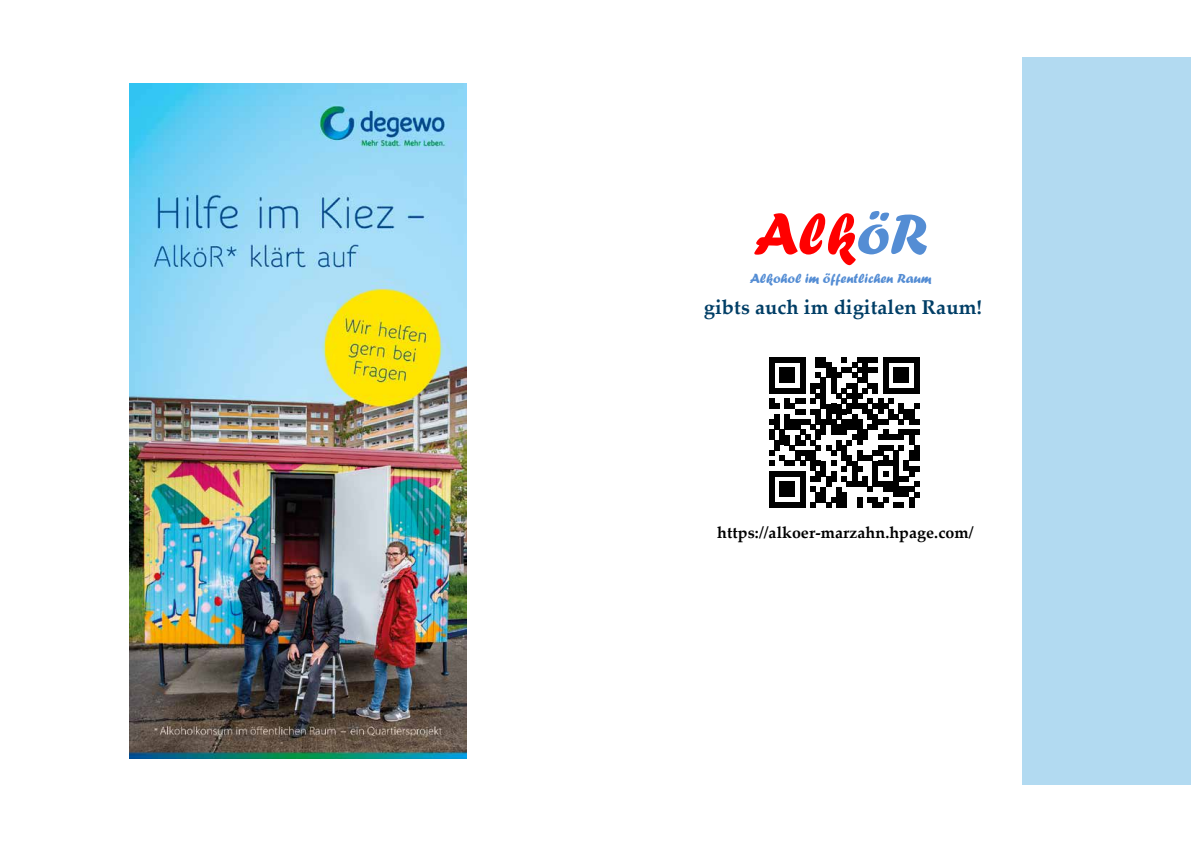
<style>
.page{position:relative;width:1191px;height:842px;background:#fff}
.page>*{position:absolute;margin:0;border:0;box-sizing:border-box;transform-origin:0 0}
.t1{font:61.2px "Forte";color:#f00}
.t2{font:700 20px "Palatino Linotype";letter-spacing:.005em;color:#003e66}
.t3{font:700 16px "Palatino Linotype";letter-spacing:.005em;color:#000}
.t4{font:13.8px "Forte";color:#548dd4}
.s1{color:#548dd4}
</style>
<div class="page">
<div style="left:1022px;top:57px;width:169px;height:727px;background:#b2daf1"></div>
<svg style="left:769px;top:357px;width:150px;height:150px"></svg>
<img style="left:129px;top:84px;width:337px;height:674px">
<h1 class="t1" style="left:753px;top:198px;width:176px">Alk<span class="s1">öR</span></h1>
<p class="t4" style="left:749px;top:271px;width:183px">Alkohol im öffentlichen Raum</p>
<p class="t2" style="left:704px;top:293px;width:280px">gibts auch im digitalen Raum!</p>
<p class="t3" style="left:717px;top:521px;width:258px">https://alkoer-marzahn.hpage.com/</p>
</div>
